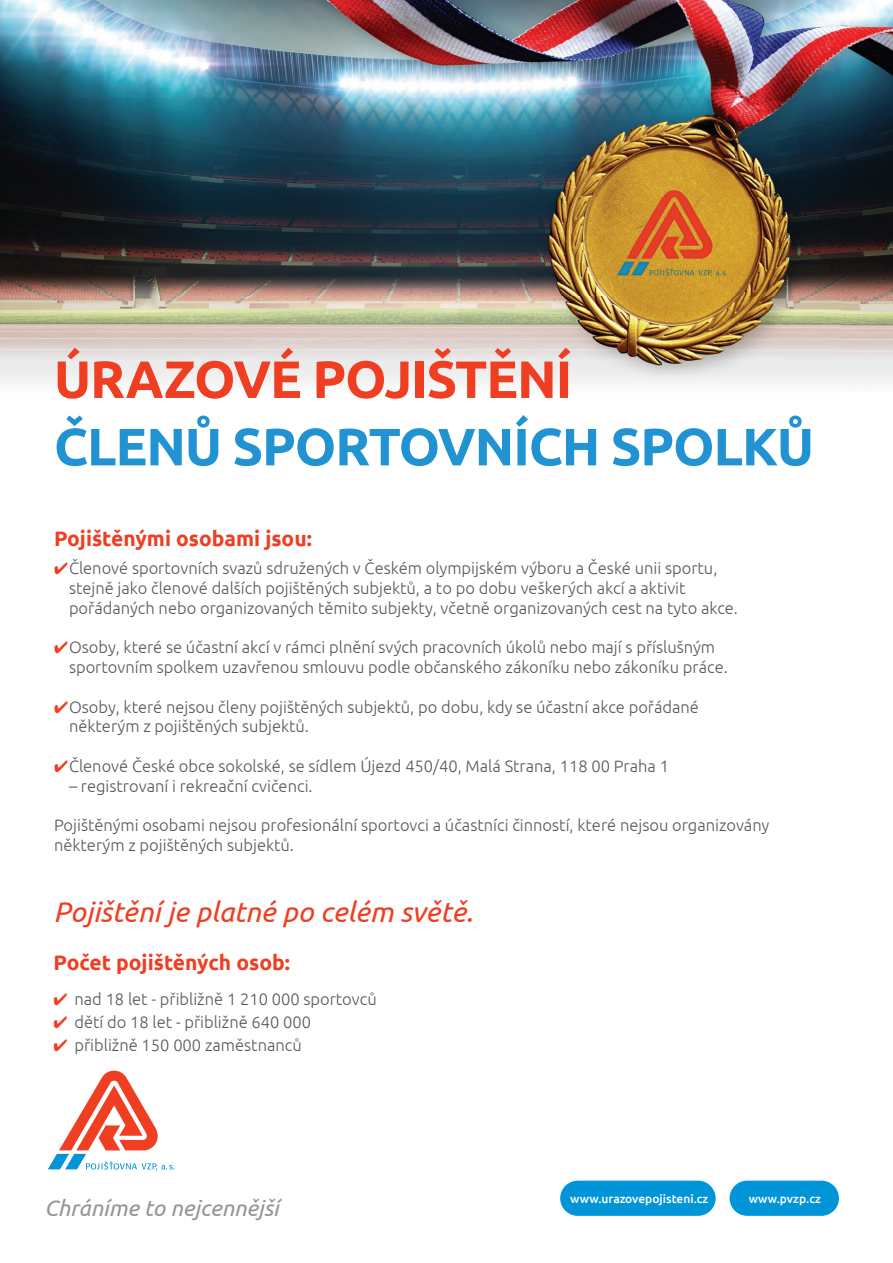
<style>
.page{position:relative;width:893px;height:1263px;background:#fff}
.page>*{position:absolute;margin:0;border:0;box-sizing:border-box;transform-origin:0 0}
.t1{font:700 52.5px "Ubuntu";letter-spacing:-.02em;color:#2193d2}
.t2{font:700 52.5px "Ubuntu";letter-spacing:-.02em;color:#ef3e22}
.t3{font:italic 28.5px "Ubuntu";color:#ef3e22}
.t4{font:italic 22.5px "Ubuntu";color:#939598}
.t5{font:700 21px "Ubuntu";color:#ef3e22}
.t6{font:300 16.5px/19.8px "Ubuntu";color:#57585a}
.t7{font:500 12px "Ubuntu";color:#fff}
.s1{color:#ef3e22}
</style>
<div class="page">
<img style="left:0;top:0;width:893px;height:384px">
<div style="left:730px;top:1180px;width:109px;height:36px;background:#0095d9;border-radius:18px"></div>
<div style="left:560px;top:1180px;width:156px;height:36px;background:#0095d9;border-radius:18px"></div>
<svg style="left:48px;top:1070px;width:126px;height:101px"></svg>
<h1 class="t2" style="left:54px;top:347px;width:520px">ÚRAZOVÉ POJIŠTĚNÍ</h1>
<h1 class="t1" style="left:54px;top:415px;width:761px">ČLENŮ SPORTOVNÍCH SPOLKŮ</h1>
<p class="t5" style="left:54px;top:525px;width:259px">Pojištěnými osobami jsou:</p>
<p class="t6" style="left:69px;top:558px;width:670px;text-indent:-15px"><span class="s1">✔</span> Členové sportovních svazů sdružených v Českém olympijském výboru a České unii sportu, stejně jako členové dalších pojištěných subjektů, a to po dobu veškerých akcí a aktivit pořádaných nebo organizovaných těmito subjekty, včetně organizovaných cest na tyto akce.</p>
<p class="t6" style="left:69px;top:637px;width:660px;text-indent:-15px"><span class="s1">✔</span> Osoby, které se účastní akcí v rámci plnění svých pracovních úkolů nebo mají s příslušným sportovním spolkem uzavřenou smlouvu podle občanského zákoníku nebo zákoníku práce.</p>
<p class="t6" style="left:69px;top:696px;width:631px;text-indent:-15px"><span class="s1">✔</span> Osoby, které nejsou členy pojištěných subjektů, po dobu, kdy se účastní akce pořádané některým z pojištěných subjektů.</p>
<p class="t6" style="left:54px;top:756px;width:616px"><span class="s1">✔</span> Členové České obce sokolské, se sídlem Újezd 450/40, Malá Strana, 118 00 Praha 1</p>
<p class="t6" style="left:69px;top:776px;width:245px">– registrovaní i rekreační cvičenci.</p>
<p class="t6" style="left:54px;top:815px;width:717px">Pojištěnými osobami nejsou profesionální sportovci a účastníci činností, které nejsou organizovány některým z pojištěných subjektů.</p>
<h2 class="t3" style="left:53px;top:894px;width:421px">Pojištění je platné po celém světě.</h2>
<p class="t5" style="left:53px;top:949px;width:238px">Počet pojištěných osob:</p>
<p class="t6" style="left:53px;top:988px;width:325px"><span class="s1">✔</span> nad 18 let - přibližně 1 210 000 sportovců</p>
<p class="t6" style="left:53px;top:1012px;width:259px"><span class="s1">✔</span> dětí do 18 let - přibližně 640 000</p>
<p class="t6" style="left:53px;top:1035px;width:250px"><span class="s1">✔</span> přibližně 150 000 zaměstnanců</p>
<h3 class="t4" style="left:44px;top:1194px;width:236px">Chráníme to nejcennější</h3>
<p class="t7" style="left:570px;top:1191px;width:140px">www.urazovepojisteni.cz</p>
<p class="t7" style="left:749px;top:1191px;width:74px">www.pvzp.cz</p>
</div>
